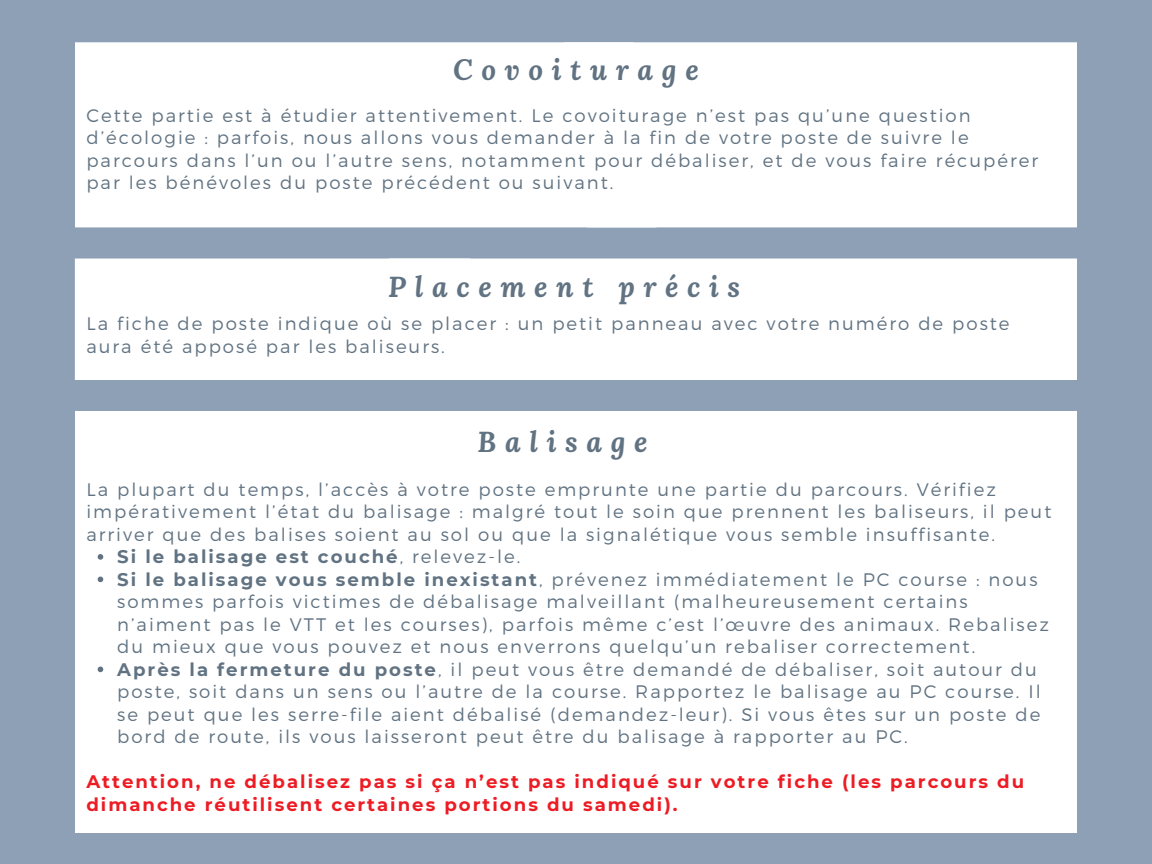
<style>
.page{position:relative;width:1152px;height:864px;background:#8ea0b5}
.page>*{position:absolute;margin:0;border:0;box-sizing:border-box;transform-origin:0 0}
.t1{font:italic 700 28.65px "Lora";letter-spacing:.3em;color:#617382}
.t2{font:300 18.15px/22.5px "Montserrat";letter-spacing:.11em;color:#617382}
.t3{font:700 18.15px/22.5px "Montserrat";letter-spacing:.11em;color:#ed1c24}
.t4{font:700 18.15px "Montserrat";letter-spacing:.11em;color:#617382}
.s1{font-weight:300}
.s2{font-weight:700}
</style>
<div class="page">
<div style="left:75px;top:42px;width:489px;height:185px;background:#fff"></div>
<div style="left:485px;top:259px;width:592px;height:121px;background:#fff"></div>
<div style="left:564px;top:42px;width:513px;height:185px;background:#fff"></div>
<div style="left:75px;top:259px;width:410px;height:121px;background:#fff"></div>
<div style="left:75px;top:411px;width:1002px;height:422px;background:#fff"></div>
<svg style="left:98px;top:554px;width:5px;height:6px"></svg>
<svg style="left:98px;top:577px;width:5px;height:5px"></svg>
<svg style="left:98px;top:667px;width:5px;height:5px"></svg>
<p class="t1" style="left:453px;top:51px;width:247px">Covoiturage</p>
<h1 class="t2" style="left:86px;top:103px;width:953px">Cette partie est à étudier attentivement. Le covoiturage n’est pas qu’une question d’écologie : parfois, nous allons vous demander à la fin de votre poste de suivre le parcours dans l’un ou l’autre sens, notamment pour débaliser, et de vous faire récupérer par les bénévoles du poste précédent ou suivant.</h1>
<p class="t1" style="left:388px;top:267px;width:354px">Placement précis</p>
<p class="t2" style="left:86px;top:312px;width:925px">La fiche de poste indique où se placer : un petit panneau avec votre numéro de poste</p>
<h1 class="t2" style="left:86px;top:334px;width:360px">aura été apposé par les baliseurs.</h1>
<h1 class="t1" style="left:478px;top:422px;width:172px">Balisage</h1>
<p class="t2" style="left:86px;top:477px;width:967px">La plupart du temps, l’accès à votre poste emprunte une partie du parcours. Vérifiez impérativement l’état du balisage : malgré tout le soin que prennent les baliseurs, il peut arriver que des balises soient au sol ou que la signalétique vous semble insuffisante.</p>
<p class="t4" style="left:117px;top:545px;width:405px">Si le balisage est couché<span class="s1">, relevez-le.</span></p>
<p class="t2" style="left:117px;top:567px;width:933px"><span class="s2">Si le balisage vous semble inexistant</span>, prévenez immédiatement le PC course : nous sommes parfois victimes de débalisage malveillant (malheureusement certains n’aiment pas le VTT et les courses), parfois même c’est l’œuvre des animaux. Rebalisez du mieux que vous pouvez et nous enverrons quelqu’un rebaliser correctement.</p>
<p class="t2" style="left:117px;top:657px;width:925px"><span class="s2">Après la fermeture du poste</span>, il peut vous être demandé de débaliser, soit autour du poste, soit dans un sens ou l’autre de la course. Rapportez le balisage au PC course. Il se peut que les serre-file aient débalisé (demandez-leur). Si vous êtes sur un poste de bord de route, ils vous laisseront peut être du balisage à rapporter au PC.</p>
<h2 class="t3" style="left:86px;top:770px;width:939px">Attention, ne débalisez pas si ça n’est pas indiqué sur votre fiche (les parcours du dimanche réutilisent certaines portions du samedi).</h2>
</div>
